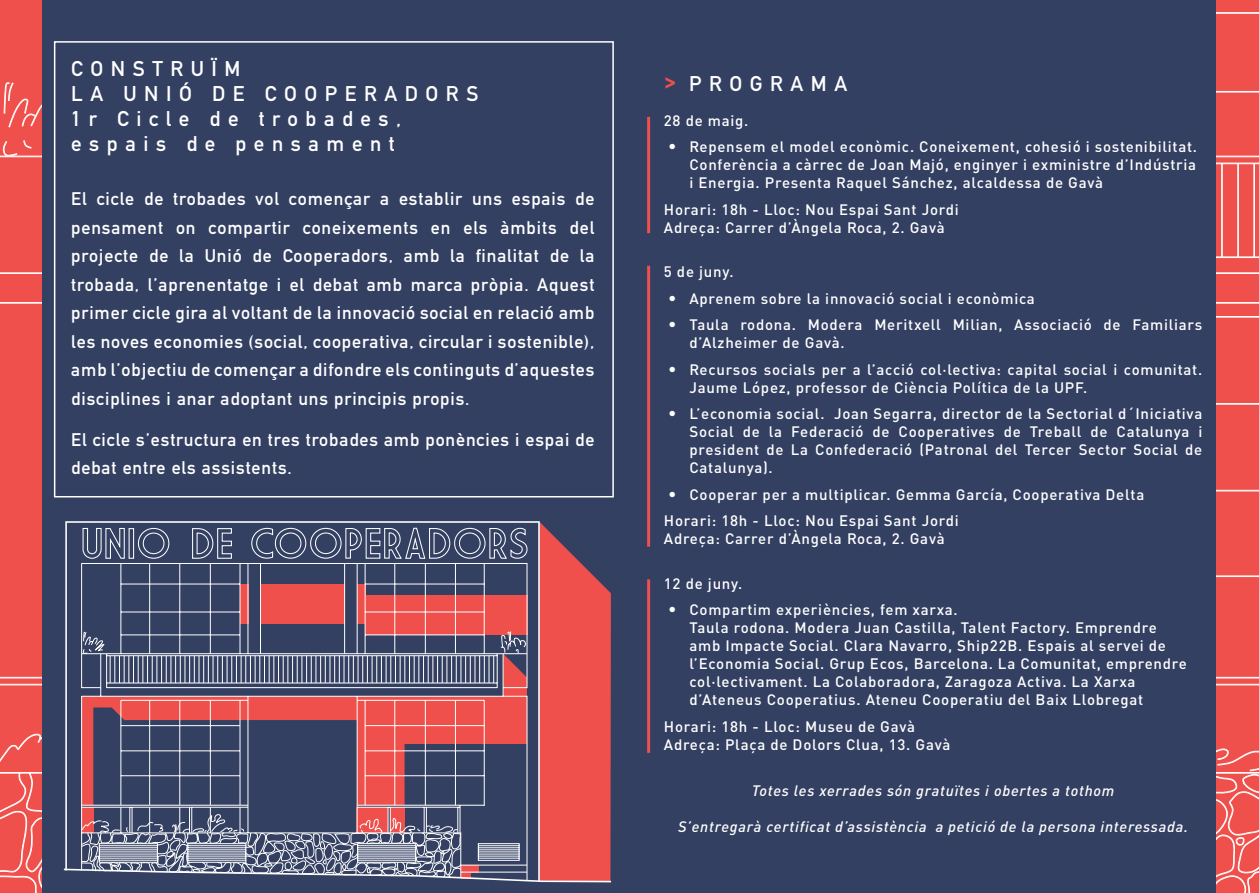
<style>
.page{position:relative;width:1259px;height:893px;background:#fff}
.page>*{position:absolute;margin:0;border:0;box-sizing:border-box;transform-origin:0 0}
.t1{font:500 25.5px "DIN Pro";color:#ef504b}
.t2{font:700 21px/25.2px "DIN Alternate";letter-spacing:.36em;color:#fff}
.t3{font:700 18px/28.5px "DIN Alternate";letter-spacing:.05em;color:#fff;text-align:justify}
.t4{font:500 15px/18px "DIN Pro";letter-spacing:.05em;color:#fff}
.t5{font:italic 500 15px "DIN Pro";letter-spacing:.05em;color:#fff}
.s1{font-size:16.5px}
</style>
<div class="page">
<div style="left:1216px;top:0;width:43px;height:273px;background:#ef504b"></div>
<div style="left:0;top:303px;width:1259px;height:219px;background:#ef504b"></div>
<hr style="left:84px;top:156px;width:1175px;height:1px;background:#fff">
<hr style="left:84px;top:157px;width:1175px;height:1px;background:#fff">
<hr style="left:84px;top:257px;width:1175px;height:1px;background:#fff">
<hr style="left:84px;top:163px;width:1175px;height:1px;background:#fff">
<hr style="left:972px;top:13px;width:287px;height:1px;background:#fff">
<hr style="left:972px;top:12px;width:287px;height:1px;background:#fff">
<hr style="left:972px;top:92px;width:287px;height:1px;background:#fff">
<hr style="left:972px;top:91px;width:287px;height:1px;background:#fff">
<hr style="left:945px;top:317px;width:314px;height:1px;background:#fff">
<hr style="left:945px;top:316px;width:314px;height:1px;background:#fff">
<hr style="left:972px;top:404px;width:287px;height:1px;background:#fff">
<hr style="left:972px;top:403px;width:287px;height:1px;background:#fff">
<hr style="left:972px;top:491px;width:287px;height:1px;background:#fff">
<hr style="left:972px;top:490px;width:287px;height:1px;background:#fff">
<hr style="left:1222px;top:163px;width:1px;height:94px;background:#fff">
<hr style="left:1221px;top:163px;width:1px;height:94px;background:#fff">
<hr style="left:1238px;top:163px;width:1px;height:94px;background:#fff">
<hr style="left:1237px;top:163px;width:1px;height:94px;background:#fff">
<hr style="left:1254px;top:163px;width:1px;height:94px;background:#fff">
<hr style="left:1253px;top:163px;width:1px;height:94px;background:#fff">
<svg style="left:0;top:0;width:43px;height:274px;background:#eb5552"></svg>
<div style="left:43px;top:0;width:1173px;height:893px;background:#334062"></div>
<div style="left:54px;top:41px;width:560px;height:456px;border:2px solid #fff"></div>
<svg style="left:0;top:522px;width:1259px;height:371px"></svg>
<svg style="left:81px;top:641px;width:426px;height:238px"></svg>
<hr style="left:647px;top:117px;width:3px;height:116px;background:#ef504b">
<hr style="left:647px;top:266px;width:3px;height:281px;background:#ef504b">
<hr style="left:647px;top:579px;width:3px;height:174px;background:#ef504b">
<p class="t2" style="left:71px;top:54px;width:409px">CONSTRUÏM<br>LA UNIÓ DE COOPERADORS</p>
<p class="t2" style="left:71px;top:105px;width:331px">1r Cicle de trobades, espais de pensament</p>
<p class="t3" style="left:71px;top:183px;width:525px">El cicle de trobades vol començar a establir uns espais de pensament on compartir coneixements en els àmbits del projecte de la Unió de Cooperadors, amb la finalitat de la trobada, l’aprenentatge i el debat amb marca pròpia. Aquest primer cicle gira al voltant de la innovació social en relació amb les noves economies (social, cooperativa, circular i sostenible), amb l’objectiu de començar a difondre els continguts d’aquestes disciplines i anar adoptant uns principis propis.</p>
<p class="t3" style="left:71px;top:424px;width:525px">El cicle s’estructura en tres trobades amb ponències i espai de debat entre els assistents.</p>
<p class="t2" style="left:689px;top:69px;width:160px">PROGRAMA</p>
<p class="t4" style="left:664px;top:110px;width:86px">28 de maig.</p>
<p class="t4" style="left:689px;top:136px;width:509px;text-align:justify;text-indent:-21px"><span class="s1">•</span> Repensem el model econòmic. Coneixement, cohesió i sostenibilitat.<br>Conferència a càrrec de Joan Majó, enginyer i exministre d’Indústria i Energia. Presenta Raquel Sánchez, alcaldessa de Gavà</p>
<p class="t4" style="left:664px;top:199px;width:296px">Horari: 18h - Lloc: Nou Espai Sant Jordi</p>
<p class="t4" style="left:664px;top:217px;width:282px">Adreça: Carrer d’Àngela Roca, 2. Gavà</p>
<p class="t4" style="left:664px;top:261px;width:71px">5 de juny.</p>
<p class="t4" style="left:668px;top:288px;width:368px"><span class="s1">•</span> Aprenem sobre la innovació social i econòmica</p>
<p class="t4" style="left:689px;top:314px;width:514px;text-indent:-21px"><span class="s1">•</span> Taula rodona. Modera Meritxell Milian, Associació de Familiars d’Alzheimer de Gavà.</p>
<p class="t4" style="left:689px;top:359px;width:514px;text-indent:-21px"><span class="s1">•</span> Recursos socials per a l’acció col·lectiva: capital social i comunitat.<br>Jaume López, professor de Ciència Política de la UPF.</p>
<p class="t4" style="left:689px;top:403px;width:514px;text-align:justify;text-indent:-21px"><span class="s1">•</span> L’economia social. Joan Segarra, director de la Sectorial d´Iniciativa Social de la Federació de Cooperatives de Treball de Catalunya i president de La Confederació (Patronal del Tercer Sector Social de Catalunya).</p>
<p class="t4" style="left:668px;top:484px;width:478px"><span class="s1">•</span> Cooperar per a multiplicar. Gemma García, Cooperativa Delta</p>
<p class="t4" style="left:664px;top:510px;width:296px">Horari: 18h - Lloc: Nou Espai Sant Jordi</p>
<p class="t4" style="left:664px;top:528px;width:282px">Adreça: Carrer d’Àngela Roca, 2. Gavà</p>
<p class="t4" style="left:664px;top:573px;width:80px">12 de juny.</p>
<p class="t4" style="left:689px;top:599px;width:499px;text-indent:-21px"><span class="s1">•</span> Compartim experiències, fem xarxa.<br>Taula rodona. Modera Juan Castilla, Talent Factory. Emprendre amb Impacte Social. Clara Navarro, Ship22B. Espais al servei de l’Economia Social. Grup Ecos, Barcelona. La Comunitat, emprendre col·lectivament. La Colaboradora, Zaragoza Activa. La Xarxa d’Ateneus Cooperatius. Ateneu Cooperatiu del Baix Llobregat</p>
<p class="t4" style="left:664px;top:716px;width:253px">Horari: 18h - Lloc: Museu de Gavà</p>
<p class="t4" style="left:664px;top:734px;width:288px">Adreça: Plaça de Dolors Clua, 13. Gavà</p>
<p class="t5" style="left:752px;top:779px;width:364px">Totes les xerrades són gratuïtes i obertes a tothom</p>
<p class="t5" style="left:678px;top:815px;width:511px">S’entregarà certificat d’assistència a petició de la persona interessada.</p>
<p class="t1" style="left:663px;top:61px;width:15px">&gt;</p>
</div>
